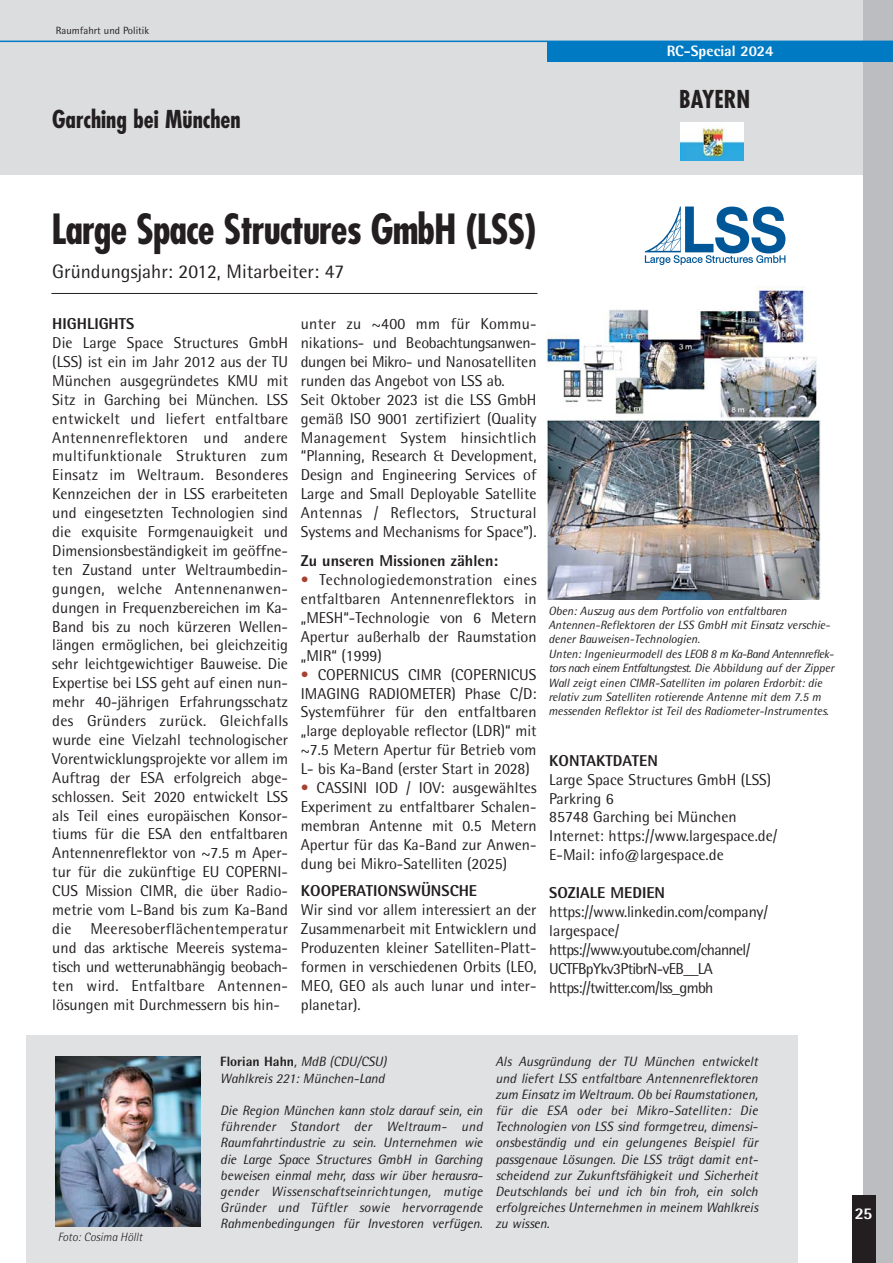
<style>
.page{position:relative;width:893px;height:1263px;background:#fff}
.page>*{position:absolute;margin:0;border:0;box-sizing:border-box;transform-origin:0 0}
.t1{font:700 condensed 40.5px "Futura";letter-spacing:-.025em;color:#231f20}
.t2{font:700 condensed 24px "Futura";color:#231f20}
.t3{font:19.5px "AT Rotis Semi Sans";color:#231f20}
.t4{font:800 16.5px "AT Rotis Semi Sans";color:#fff}
.t5{font:15.75px/18.9px "AT Rotis Semi Sans";color:#231f20;text-align:justify}
.t6{font:15.75px/18.9px "AT Rotis Semi Sans";letter-spacing:-.04em;color:#231f20}
.t7{font:800 15.75px "AT Rotis Semi Sans";color:#231f20}
.t8{font:800 15px "AT Rotis Semi Sans";color:#fff}
.t9{font:italic 13.5px/16.2px "AT Rotis Semi Sans";color:#231f20;text-align:justify}
.t10{font:italic 12px/14.4px "AT Rotis Semi Sans";color:#231f20}
.t11{font:italic 300 12px "AT Rotis Semi Sans";color:#231f20}
.t12{font:10.5px "AT Rotis Semi Sans";color:#231f20}
.s1{color:#a74232}
.s2{font-weight:800;font-style:normal}
</style>
<div class="page">
<div style="left:0;top:0;width:892px;height:174px;background:#dcddde"></div>
<img style="left:680px;top:122px;width:63px;height:39px">
<div style="left:863px;top:0;width:29px;height:1263px;background:#bbbdc0"></div>
<hr style="left:0;top:41px;width:892px;height:1px;background:#007bc3">
<div style="left:547px;top:41px;width:345px;height:21px;background:#007bc3"></div>
<div style="left:852px;top:1195px;width:24px;height:68px;background:#231f20"></div>
<div style="left:26px;top:1036px;width:771px;height:227px;background:#e0e1e2"></div>
<img style="left:55px;top:1057px;width:146px;height:169px">
<hr style="left:51px;top:293px;width:486px;height:1px;background:#231f20">
<svg style="left:645px;top:207px;width:140px;height:58px"></svg>
<img style="left:546px;top:286px;width:274px;height:314px">
<p class="t12" style="left:56px;top:27px;width:95px">Raumfahrt und Politik</p>
<h2 class="t2" style="left:52px;top:109px;width:190px">Garching bei München</h2>
<p class="t8" style="left:667px;top:46px;width:108px">RC-Special 2024</p>
<h2 class="t2" style="left:679px;top:89px;width:73px">BAYERN</h2>
<h1 class="t1" style="left:51px;top:212px;width:487px">Large Space Structures GmbH (LSS)</h1>
<p class="t3" style="left:52px;top:264px;width:294px">Gründungsjahr: 2012, Mitarbeiter: 47</p>
<p class="t7" style="left:52px;top:318px;width:84px">HIGHLIGHTS</p>
<p class="t5" style="left:52px;top:335px;width:237px">Die Large Space Structures GmbH (LSS) ist ein im Jahr 2012 aus der TU München ausgegründetes KMU mit Sitz in Garching bei München. LSS entwickelt und liefert entfaltbare Antennenreflektoren und andere multifunktionale Strukturen zum Einsatz im Weltraum. Besonderes Kennzeichen der in LSS erarbeiteten und eingesetzten Technologien sind die exquisite Formgenauigkeit und Dimensionsbeständigkeit im geöffne&shy;ten Zustand unter Weltraum bedin - gungen, welche Antennenanwen - dungen in Frequenzbereichen im Ka-Band bis zu noch kürzeren Wellen - längen ermöglichen, bei gleichzeitig sehr leichtgewichtiger Bauweise. Die Expertise bei LSS geht auf einen nun&shy;mehr 40-jährigen Erfahrungsschatz des Gründers zurück. Gleichfalls wurde eine Vielzahl technologischer Vorentwicklungsprojekte vor allem im Auftrag der ESA erfolgreich abge&shy;schlossen. Seit 2020 entwickelt LSS als Teil eines europäischen Konsor - tiums für die ESA den entfaltbaren Antennenreflektor von ~7.5 m Aper - tur für die zukünftige EU COPERNI-CUS Mission CIMR, die über Radio - metrie vom L-Band bis zum Ka-Band die Meeresoberflächen tempera tur und das arktische Meereis systema&shy;tisch und wetterunabhängig be o bach&shy;ten wird. Entfaltbare Anten nen - lösungen mit Durchmessern bis hin-</p>
<p class="t5" style="left:301px;top:316px;width:237px;text-align:left">unter zu ~400 mm für Kommu - nikations- und Beobachtungsanwen - dungen bei Mikro- und Nanosatelliten runden das Angebot von LSS ab.<br>Seit Oktober 2023 ist die LSS GmbH gemäß ISO 9001 zertifiziert (Quality Management System hinsichtlich “Planning, Research &amp; Development, Design and Engineering Services of Large and Small Deployable Satellite Antennas / Reflectors, Structural Systems and Mechanisms for Space”).</p>
<p class="t7" style="left:301px;top:555px;width:199px">Zu unseren Missionen zählen:</p>
<p class="t5" style="left:301px;top:572px;width:237px"><span class="s1">•</span> Technologiedemonstration eines entfaltbaren Antennenreflektors in „MESH“-Technologie von 6 Metern Apertur außerhalb der Raumstation „MIR“ (1999)</p>
<p class="t5" style="left:301px;top:666px;width:237px"><span class="s1">•</span> COPERNICUS CIMR (COPERNICUS IMAGING RADIOMETER) Phase C/D:<br>Systemführer für den entfaltbaren „large deployable reflector (LDR)“ mit ~7.5 Metern Apertur für Betrieb vom L- bis Ka-Band (erster Start in 2028)</p>
<p class="t5" style="left:301px;top:780px;width:237px"><span class="s1">•</span> CASSINI IOD / IOV: ausgewähltes Experiment zu entfaltbarer Schalen&shy;membran Antenne mit 0.5 Metern Apertur für das Ka-Band zur Anwen&shy;dung bei Mikro-Satelliten (2025)</p>
<p class="t7" style="left:301px;top:886px;width:178px">KOOPERATIONSWÜNSCHE</p>
<p class="t5" style="left:301px;top:902px;width:237px">Wir sind vor allem interessiert an der Zusammenarbeit mit Entwicklern und Produzenten kleiner Satelliten-Platt - formen in verschiedenen Orbits (LEO, MEO, GEO als auch lunar und inter&shy;planetar).</p>
<p class="t10" style="left:548px;top:605px;width:287px">Oben: Auszug aus dem Portfolio von entfaltbaren Antennen-Reflektoren der LSS GmbH mit Einsatz verschie&shy;dener Bauweisen-Technologien.<br>Unten: Ingenieurmodell des LEOB 8 m Ka-Band Antennreflek - tors nach einem Entfaltungstest. Die Abbildung auf der Zipper Wall zeigt einen CIMR-Satelliten im polaren Erdorbit: die relativ zum Satelliten rotierende Antenne mit dem 7.5 m messenden Reflektor ist Teil des Radiometer-Instrumentes.</p>
<p class="t7" style="left:549px;top:755px;width:110px">KONTAKTDATEN</p>
<p class="t5" style="left:549px;top:771px;width:230px;text-align:left">Large Space Structures GmbH (LSS)<br>Parkring 6<br>85748 Garching bei München<br>Internet: https://www.largespace.de/<br>E-Mail: info@largespace.de</p>
<p class="t7" style="left:549px;top:887px;width:117px">SOZIALE MEDIEN</p>
<p class="t6" style="left:549px;top:904px;width:220px">https://www.linkedin.com/company/ largespace/ https://www.youtube.com/channel/<br>UCTFBpYkv3PtibrN-vEB__LA https://twitter.com/lss_gmbh</p>
<p class="t11" style="left:58px;top:1233px;width:86px">Foto: Cosima Höllt</p>
<p class="t9" style="left:220px;top:1055px;width:168px"><span class="s2">Florian Hahn</span>, MdB (CDU/CSU)<br>Wahlkreis 221: München-Land</p>
<p class="t9" style="left:220px;top:1104px;width:264px">Die Region München kann stolz darauf sein, ein führender Standort der Weltraum- und Raumfahrtindustrie zu sein. Unternehmen wie die Large Space Structures GmbH in Garching beweisen einmal mehr, dass wir über herausra&shy;gender Wissenschaftseinrichtungen, mutige Gründer und Tüftler sowie hervorragende Rahmenbedingungen für Investoren verfügen.</p>
<p class="t9" style="left:495px;top:1055px;width:265px">Als Ausgründung der TU München entwickelt und liefert LSS entfaltbare Antennenreflektoren zum Einsatz im Weltraum. Ob bei Raumstationen, für die ESA oder bei Mikro-Satelliten: Die Technologien von LSS sind formgetreu, dimensi&shy;onsbeständig und ein gelungenes Beispiel für passgenaue Lösungen. Die LSS trägt damit ent&shy;scheidend zur Zukunftsfähigkeit und Sicherheit Deutschlands bei und ich bin froh, ein solch erfolgreiches Unternehmen in meinem Wahlkreis zu wissen.</p>
<p class="t4" style="left:855px;top:1208px;width:19px">25</p>
</div>
